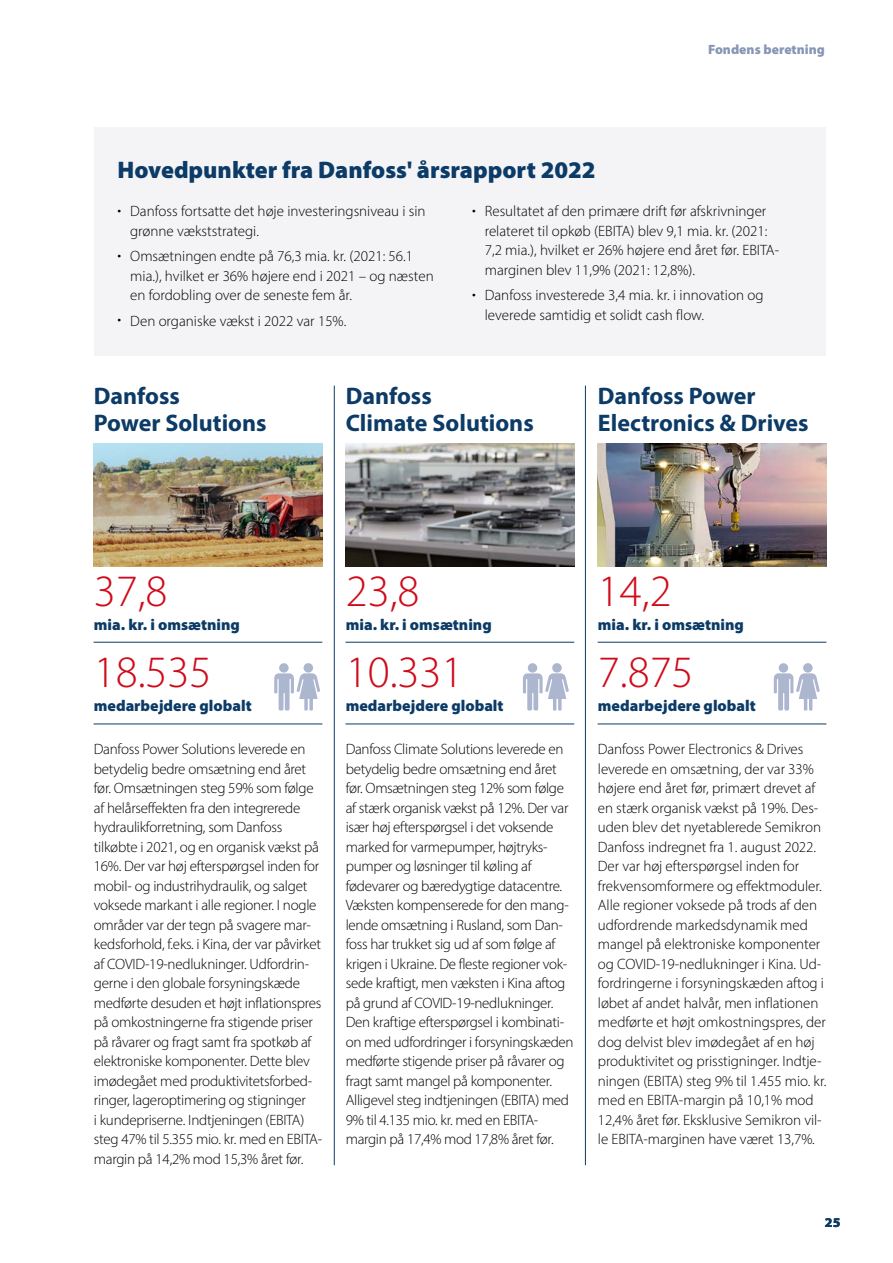
<style>
.page{position:relative;width:893px;height:1263px;background:#fff}
.page>*{position:absolute;margin:0;border:0;box-sizing:border-box;transform-origin:0 0}
.t1{font:300 45px "Myriad Pro";color:#d00a1a}
.t2{font:700 24px/27px "Myriad Pro";color:#0b3b66}
.t3{font:900 24px "Myriad Pro";color:#0b3b66}
.t4{font:900 15.75px "Myriad Pro";color:#0b3b66}
.t5{font:300 15px/19.5px "Myriad Pro";letter-spacing:-.015em;color:#000}
.t6{font:900 13.5px "Myriad Pro";color:#8896b6}
.t7{font:900 13.5px "Myriad Pro";color:#0b3b66}
</style>
<div class="page">
<div style="left:94px;top:128px;width:731px;height:228px;background:#f4f4f6"></div>
<div style="left:279px;top:663px;width:10px;height:10px;background:#adb6cf;border-radius:50%"></div>
<div style="left:304px;top:663px;width:9px;height:10px;background:#adb6cf;border-radius:50%"></div>
<svg style="left:274px;top:673px;width:46px;height:37px"></svg>
<div style="left:528px;top:663px;width:9px;height:10px;background:#adb6cf;border-radius:50%"></div>
<div style="left:552px;top:663px;width:10px;height:10px;background:#adb6cf;border-radius:50%"></div>
<svg style="left:523px;top:673px;width:46px;height:37px"></svg>
<div style="left:779px;top:663px;width:9px;height:10px;background:#adb6cf;border-radius:50%"></div>
<div style="left:803px;top:663px;width:10px;height:10px;background:#adb6cf;border-radius:50%"></div>
<svg style="left:774px;top:673px;width:46px;height:37px"></svg>
<img style="left:94px;top:444px;width:228px;height:122px">
<img style="left:346px;top:444px;width:228px;height:122px">
<img style="left:598px;top:444px;width:228px;height:122px">
<hr style="left:94px;top:724px;width:228px;height:1px;background:#0b3b66">
<hr style="left:345px;top:724px;width:229px;height:1px;background:#0b3b66">
<hr style="left:598px;top:724px;width:228px;height:1px;background:#0b3b66">
<hr style="left:94px;top:642px;width:228px;height:1px;background:#0b3b66">
<hr style="left:345px;top:642px;width:229px;height:1px;background:#0b3b66">
<hr style="left:598px;top:642px;width:228px;height:1px;background:#0b3b66">
<hr style="left:334px;top:386px;width:1px;height:779px;background:#0b3b66">
<hr style="left:585px;top:386px;width:1px;height:779px;background:#0b3b66">
<h2 class="t3" style="left:118px;top:154px;width:480px">Hovedpunkter fra Danfoss' årsrapport 2022</h2>
<p class="t6" style="left:708px;top:40px;width:118px">Fondens beretning</p>
<p class="t5" style="left:130px;top:201px;width:297px;text-indent:-13px">• Danfoss fortsatte det høje investeringsniveau i sin grønne vækststrategi.</p>
<p class="t5" style="left:130px;top:246px;width:305px;text-indent:-13px">• Omsætningen endte på 76,3 mia. kr. (2021: 56.1 mia.), hvilket er 36% højere end i 2021 – og næsten en fordobling over de seneste fem år.</p>
<p class="t5" style="left:118px;top:311px;width:230px">• Den organiske vækst i 2022 var 15%.</p>
<p class="t5" style="left:485px;top:201px;width:296px;text-indent:-13px">• Resultatet af den primære drift før afskrivninger relateret til opkøb (EBITA) blev 9,1 mia. kr. (2021:<br>7,2 mia.), hvilket er 26% højere end året før. EBITA&shy;marginen blev 11,9% (2021: 12,8%).</p>
<p class="t5" style="left:485px;top:285px;width:280px;text-indent:-13px">• Danfoss investerede 3,4 mia. kr. i innovation og leverede samtidig et solidt cash flow.</p>
<h2 class="t2" style="left:94px;top:381px;width:174px">Danfoss<br>Power Solutions</h2>
<h2 class="t2" style="left:346px;top:381px;width:189px">Danfoss<br>Climate Solutions</h2>
<h2 class="t2" style="left:598px;top:381px;width:212px">Danfoss Power<br>Electronics &amp; Drives</h2>
<h1 class="t1" style="left:94px;top:564px;width:75px">37,8</h1>
<p class="t4" style="left:94px;top:614px;width:148px">mia. kr. i omsætning</p>
<h1 class="t1" style="left:94px;top:644px;width:119px">18.535</h1>
<p class="t4" style="left:94px;top:695px;width:159px">medarbejdere globalt</p>
<h1 class="t1" style="left:346px;top:564px;width:75px">23,8</h1>
<p class="t4" style="left:346px;top:614px;width:148px">mia. kr. i omsætning</p>
<h1 class="t1" style="left:346px;top:644px;width:119px">10.331</h1>
<p class="t4" style="left:346px;top:695px;width:159px">medarbejdere globalt</p>
<h1 class="t1" style="left:598px;top:564px;width:75px">14,2</h1>
<p class="t4" style="left:598px;top:614px;width:148px">mia. kr. i omsætning</p>
<h1 class="t1" style="left:598px;top:644px;width:97px">7.875</h1>
<p class="t4" style="left:598px;top:695px;width:159px">medarbejdere globalt</p>
<p class="t5" style="left:94px;top:739px;width:230px">Danfoss Power Solutions leverede en betydelig bedre omsætning end året før. Omsætningen steg 59% som følge af helårseffekten fra den integrerede hydraulikforretning, som Danfoss tilkøbte i 2021, og en organisk vækst på 16%. Der var høj efterspørgsel inden for mobil- og industrihydraulik, og salget voksede markant i alle regioner. I nogle områder var der tegn på svagere mar&shy;kedsforhold, f.eks. i Kina, der var påvirket af COVID-19-nedlukninger. Udfordrin&shy;gerne i den globale forsyningskæde medførte desuden et højt inflationspres på omkostningerne fra stigende priser på råvarer og fragt samt fra spotkøb af elektroniske komponenter. Dette blev imødegået med produktivitetsforbed&shy;ringer, lageroptimering og stigninger<br>i kundepriserne. Indtjeningen (EBITA) steg 47% til 5.355 mio. kr. med en EBITA&shy;margin på 14,2% mod 15,3% året før.</p>
<p class="t5" style="left:346px;top:739px;width:229px">Danfoss Climate Solutions leverede en betydelig bedre omsætning end året før. Omsætningen steg 12% som følge af stærk organisk vækst på 12%. Der var især høj efterspørgsel i det voksende marked for varmepumper, højtryks&shy;pumper og løsninger til køling af fødevarer og bæredygtige datacentre.<br>Væksten kompenserede for den mang&shy;lende omsætning i Rusland, som Dan&shy;foss har trukket sig ud af som følge af krigen i Ukraine. De fleste regioner vok&shy;sede kraftigt, men væksten i Kina aftog på grund af COVID-19-nedlukninger.<br>Den kraftige efterspørgsel i kombinati&shy;on med udfordringer i forsyningskæden medførte stigende priser på råvarer og fragt samt mangel på komponenter.<br>Alligevel steg indtjeningen (EBITA) med 9% til 4.135 mio. kr. med en EBITA&shy;margin på 17,4% mod 17,8% året før.</p>
<p class="t5" style="left:598px;top:739px;width:230px">Danfoss Power Electronics &amp; Drives leverede en omsætning, der var 33% højere end året før, primært drevet af en stærk organisk vækst på 19%. Des&shy;uden blev det nyetablerede Semikron Danfoss indregnet fra 1. august 2022.<br>Der var høj efterspørgsel inden for frekvensomformere og effektmoduler.<br>Alle regioner voksede på trods af den udfordrende markedsdynamik med mangel på elektroniske komponenter og COVID-19-nedlukninger i Kina. Ud&shy;fordringerne i forsyningskæden aftog i løbet af andet halvår, men inflationen medførte et højt omkostningspres, der dog delvist blev imødegået af en høj produktivitet og prisstigninger. Indtje&shy;ningen (EBITA) steg 9% til 1.455 mio. kr. med en EBITA-margin på 10,1% mod 12,4% året før. Eksklusive Semikron vil&shy;le EBITA-marginen have været 13,7%.</p>
<p class="t7" style="left:825px;top:1213px;width:17px">25</p>
</div>
